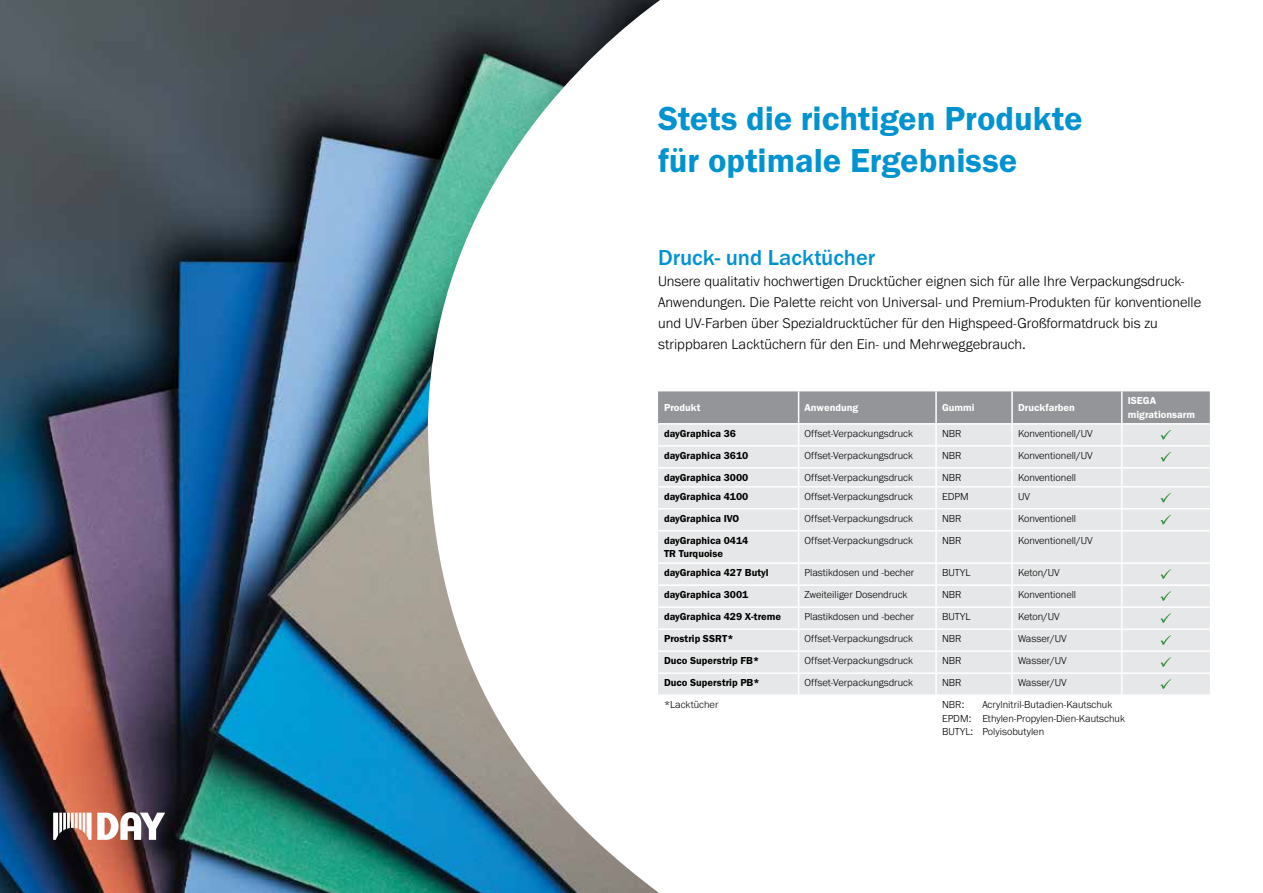
<style>
.page{position:relative;width:1263px;height:893px;background:#fff}
.page>*{position:absolute;margin:0;border:0;box-sizing:border-box;transform-origin:0 0}
.t1{font:34.5px/41.4px "Franklin Gothic URW Dem";color:#0093d0}
.t2{font:500 22.5px "Franklin Gothic URW";color:#0093d0}
.t3{font:300 14.7px/21px "Franklin Gothic URW";color:#000}
.t4{font:300 10.5px/13.5px "Franklin Gothic URW";color:#000}
.t5{font:10.5px/13.5px "Franklin Gothic URW Dem";color:#000}
.t6{font:10.5px/13.5px "Franklin Gothic URW Dem";color:#fff}
</style>
<div class="page">
<img style="left:0;top:0;width:660px;height:893px">
<svg style="left:53px;top:812px;width:112px;height:28px"></svg>
<div style="left:658px;top:531px;width:552px;height:163px;background:#e6e7e8"></div>
<hr style="left:658px;top:530px;width:141px;height:1px;background:#fff">
<hr style="left:798px;top:531px;width:1px;height:31px;background:#fff">
<hr style="left:935px;top:531px;width:2px;height:31px;background:#fff">
<hr style="left:1011px;top:531px;width:2px;height:31px;background:#fff">
<hr style="left:1121px;top:531px;width:1px;height:31px;background:#fff">
<hr style="left:658px;top:562px;width:141px;height:2px;background:#fff">
<hr style="left:799px;top:562px;width:137px;height:2px;background:#fff">
<hr style="left:936px;top:562px;width:76px;height:2px;background:#fff">
<hr style="left:935px;top:564px;width:2px;height:20px;background:#fff">
<hr style="left:1012px;top:562px;width:110px;height:2px;background:#fff">
<hr style="left:1011px;top:564px;width:2px;height:20px;background:#fff">
<hr style="left:1122px;top:562px;width:88px;height:2px;background:#fff">
<hr style="left:658px;top:584px;width:141px;height:2px;background:#fff">
<hr style="left:799px;top:584px;width:137px;height:2px;background:#fff">
<hr style="left:936px;top:584px;width:76px;height:2px;background:#fff">
<hr style="left:935px;top:586px;width:2px;height:20px;background:#fff">
<hr style="left:1012px;top:584px;width:110px;height:2px;background:#fff">
<hr style="left:1011px;top:586px;width:2px;height:20px;background:#fff">
<hr style="left:1122px;top:584px;width:88px;height:2px;background:#fff">
<hr style="left:658px;top:606px;width:141px;height:2px;background:#fff">
<hr style="left:799px;top:606px;width:137px;height:2px;background:#fff">
<hr style="left:936px;top:606px;width:76px;height:2px;background:#fff">
<hr style="left:935px;top:608px;width:2px;height:20px;background:#fff">
<hr style="left:1012px;top:606px;width:110px;height:2px;background:#fff">
<hr style="left:1011px;top:608px;width:2px;height:20px;background:#fff">
<hr style="left:1122px;top:606px;width:88px;height:2px;background:#fff">
<hr style="left:658px;top:628px;width:141px;height:2px;background:#fff">
<hr style="left:799px;top:628px;width:137px;height:2px;background:#fff">
<hr style="left:936px;top:628px;width:76px;height:2px;background:#fff">
<hr style="left:935px;top:630px;width:2px;height:20px;background:#fff">
<hr style="left:1012px;top:628px;width:110px;height:2px;background:#fff">
<hr style="left:1011px;top:630px;width:2px;height:20px;background:#fff">
<hr style="left:1122px;top:628px;width:88px;height:2px;background:#fff">
<hr style="left:658px;top:650px;width:141px;height:2px;background:#fff">
<hr style="left:799px;top:650px;width:137px;height:2px;background:#fff">
<hr style="left:936px;top:650px;width:76px;height:2px;background:#fff">
<hr style="left:935px;top:652px;width:2px;height:20px;background:#fff">
<hr style="left:1012px;top:650px;width:110px;height:2px;background:#fff">
<hr style="left:1011px;top:652px;width:2px;height:20px;background:#fff">
<hr style="left:1122px;top:650px;width:88px;height:2px;background:#fff">
<hr style="left:658px;top:672px;width:141px;height:2px;background:#fff">
<hr style="left:799px;top:672px;width:137px;height:2px;background:#fff">
<svg style="left:798px;top:564px;width:1px;height:130px"></svg>
<hr style="left:936px;top:672px;width:76px;height:2px;background:#fff">
<hr style="left:935px;top:674px;width:2px;height:20px;background:#fff">
<hr style="left:1012px;top:672px;width:110px;height:2px;background:#fff">
<hr style="left:1011px;top:674px;width:2px;height:20px;background:#fff">
<hr style="left:1122px;top:672px;width:88px;height:2px;background:#fff">
<svg style="left:1121px;top:564px;width:1px;height:130px"></svg>
<hr style="left:658px;top:694px;width:141px;height:2px;background:#fff">
<hr style="left:658px;top:740px;width:141px;height:2px;background:#fff">
<svg style="left:658px;top:391px;width:552px;height:139px;background:#d4d6d7"></svg>
<svg style="left:1160px;top:569px;width:11px;height:10px"></svg>
<svg style="left:1160px;top:591px;width:11px;height:10px"></svg>
<svg style="left:1160px;top:613px;width:11px;height:10px"></svg>
<svg style="left:1160px;top:635px;width:11px;height:10px"></svg>
<svg style="left:1160px;top:657px;width:11px;height:10px"></svg>
<svg style="left:1160px;top:679px;width:11px;height:10px"></svg>
<h1 class="t1" style="left:658px;top:98px;width:426px">Stets die richtigen Produkte für optimale Ergebnisse</h1>
<h2 class="t2" style="left:658px;top:243px;width:219px">Druck- und Lacktücher</h2>
<p class="t3" style="left:658px;top:270px;width:545px">Unsere qualitativ hochwertigen Drucktücher eignen sich für alle Ihre Verpackungsdruck-Anwendungen. Die Palette reicht von Universal- und Premium-Produkten für konventionelle und UV-Farben über Spezialdrucktücher für den Highspeed-Großformatdruck bis zu strippbaren Lacktüchern für den Ein- und Mehrweggebrauch.</p>
<p class="t6" style="left:664px;top:401px;width:38px">Produkt</p>
<p class="t6" style="left:804px;top:401px;width:55px">Anwendung</p>
<p class="t6" style="left:942px;top:401px;width:34px">Gummi</p>
<p class="t6" style="left:1018px;top:401px;width:58px">Druckfarben</p>
<p class="t6" style="left:1128px;top:394px;width:69px">ISEGA migrationsarm</p>
<p class="t5" style="left:664px;top:426px;width:74px">dayGraphica 36</p>
<p class="t4" style="left:804px;top:426px;width:110px">Offset-Verpackungsdruck</p>
<p class="t4" style="left:942px;top:426px;width:21px">NBR</p>
<p class="t4" style="left:1018px;top:426px;width:76px">Konventionell/UV</p>
<p class="t5" style="left:664px;top:448px;width:86px">dayGraphica 3610</p>
<p class="t4" style="left:804px;top:448px;width:110px">Offset-Verpackungsdruck</p>
<p class="t4" style="left:942px;top:448px;width:21px">NBR</p>
<p class="t4" style="left:1018px;top:448px;width:76px">Konventionell/UV</p>
<p class="t5" style="left:664px;top:470px;width:86px">dayGraphica 3000</p>
<p class="t4" style="left:804px;top:470px;width:110px">Offset-Verpackungsdruck</p>
<p class="t4" style="left:942px;top:470px;width:21px">NBR</p>
<p class="t4" style="left:1018px;top:470px;width:60px">Konventionell</p>
<p class="t5" style="left:664px;top:489px;width:86px">dayGraphica 4100</p>
<p class="t4" style="left:804px;top:489px;width:110px">Offset-Verpackungsdruck</p>
<p class="t4" style="left:942px;top:489px;width:28px">EDPM</p>
<p class="t4" style="left:1018px;top:489px;width:14px">UV</p>
<p class="t5" style="left:664px;top:511px;width:77px">dayGraphica IVO</p>
<p class="t4" style="left:804px;top:511px;width:110px">Offset-Verpackungsdruck</p>
<p class="t4" style="left:942px;top:511px;width:21px">NBR</p>
<p class="t4" style="left:1018px;top:511px;width:60px">Konventionell</p>
<p class="t5" style="left:664px;top:533px;width:86px">dayGraphica 0414<br>TR Turquoise</p>
<p class="t4" style="left:804px;top:533px;width:110px">Offset-Verpackungsdruck</p>
<p class="t4" style="left:942px;top:533px;width:21px">NBR</p>
<p class="t4" style="left:1018px;top:533px;width:76px">Konventionell/UV</p>
<p class="t5" style="left:664px;top:566px;width:106px">dayGraphica 427 Butyl</p>
<p class="t4" style="left:804px;top:566px;width:111px">Plastikdosen und -becher</p>
<p class="t4" style="left:942px;top:566px;width:30px">BUTYL</p>
<p class="t4" style="left:1018px;top:566px;width:43px">Keton/UV</p>
<p class="t5" style="left:664px;top:588px;width:86px">dayGraphica 3001</p>
<p class="t4" style="left:804px;top:588px;width:104px">Zweiteiliger Dosendruck</p>
<p class="t4" style="left:942px;top:588px;width:21px">NBR</p>
<p class="t4" style="left:1018px;top:588px;width:60px">Konventionell</p>
<p class="t5" style="left:664px;top:610px;width:119px">dayGraphica 429 X-treme</p>
<p class="t4" style="left:804px;top:610px;width:111px">Plastikdosen und -becher</p>
<p class="t4" style="left:942px;top:610px;width:30px">BUTYL</p>
<p class="t4" style="left:1018px;top:610px;width:43px">Keton/UV</p>
<p class="t5" style="left:664px;top:632px;width:71px">Prostrip SSRT*</p>
<p class="t4" style="left:804px;top:632px;width:110px">Offset-Verpackungsdruck</p>
<p class="t4" style="left:942px;top:632px;width:21px">NBR</p>
<p class="t4" style="left:1018px;top:632px;width:50px">Wasser/UV</p>
<p class="t5" style="left:664px;top:654px;width:97px">Duco Superstrip FB*</p>
<p class="t4" style="left:804px;top:654px;width:110px">Offset-Verpackungsdruck</p>
<p class="t4" style="left:942px;top:654px;width:21px">NBR</p>
<p class="t4" style="left:1018px;top:654px;width:50px">Wasser/UV</p>
<p class="t5" style="left:664px;top:676px;width:97px">Duco Superstrip PB*</p>
<p class="t4" style="left:804px;top:676px;width:110px">Offset-Verpackungsdruck</p>
<p class="t4" style="left:942px;top:676px;width:21px">NBR</p>
<p class="t4" style="left:1018px;top:676px;width:50px">Wasser/UV</p>
<p class="t4" style="left:664px;top:698px;width:56px">*Lacktücher</p>
<p class="t4" style="left:942px;top:698px;width:24px">NBR:</p>
<p class="t4" style="left:942px;top:698px;width:184px;text-indent:40px">Acrylnitril-Butadien-Kautschuk<br>EPDM: Ethylen-Propylen-Dien-Kautschuk<br>BUTYL: Polyisobutylen</p>
</div>
